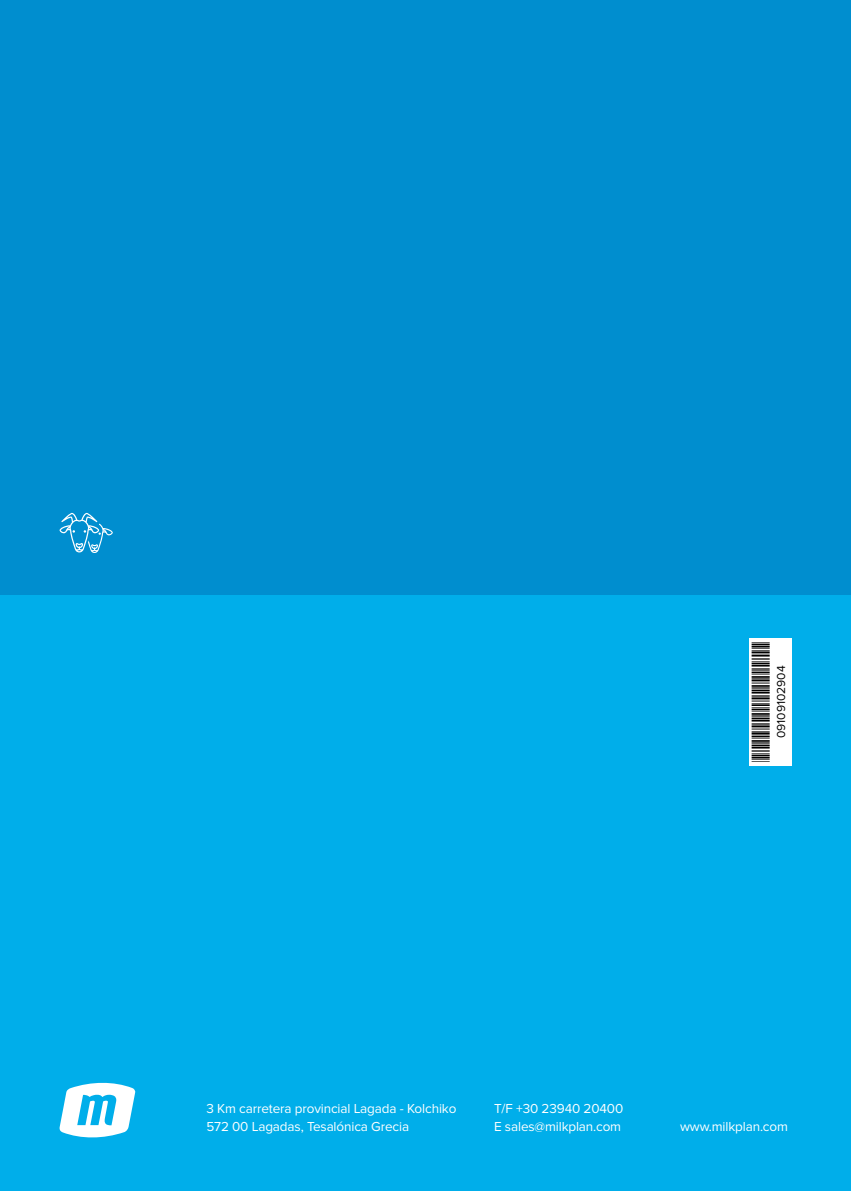
<style>
.page{position:relative;width:851px;height:1191px;background:#fff}
.page>*{position:absolute;margin:0;border:0;box-sizing:border-box;transform-origin:0 0}
.t1{font:24px "Free 3 of 9";color:#000}
.t2{font:13.5px/18px "Proxima Nova";letter-spacing:-.01em;color:#fff}
.t3{font:12px "Proxima Nova A";color:#000}
</style>
<div class="page">
<div style="left:0;top:0;width:850px;height:595px;background:#008ecf"></div>
<div style="left:0;top:595px;width:850px;height:596px;background:#00aeea"></div>
<svg style="left:60px;top:513px;width:53px;height:40px"></svg>
<svg style="left:59px;top:1082px;width:76px;height:56px"></svg>
<div style="left:748px;top:638px;width:43px;height:127px;background:#fff"></div>
<h1 class="t1" style="left:747px;top:761px;width:121px;rotate:-90deg">*09109102904*</h1>
<p class="t3" style="left:774px;top:738px;width:74px;rotate:-90deg">09109102904</p>
<p class="t2" style="left:206px;top:1099px;width:251px">3 Km carretera provincial Lagada - Kolchiko<br>572 00 Lagadas, Tesalónica Grecia</p>
<p class="t2" style="left:494px;top:1099px;width:131px">T/F +30 23940 20400<br>E sales@milkplan.com</p>
<p class="t2" style="left:680px;top:1117px;width:109px">www.milkplan.com</p>
</div>
